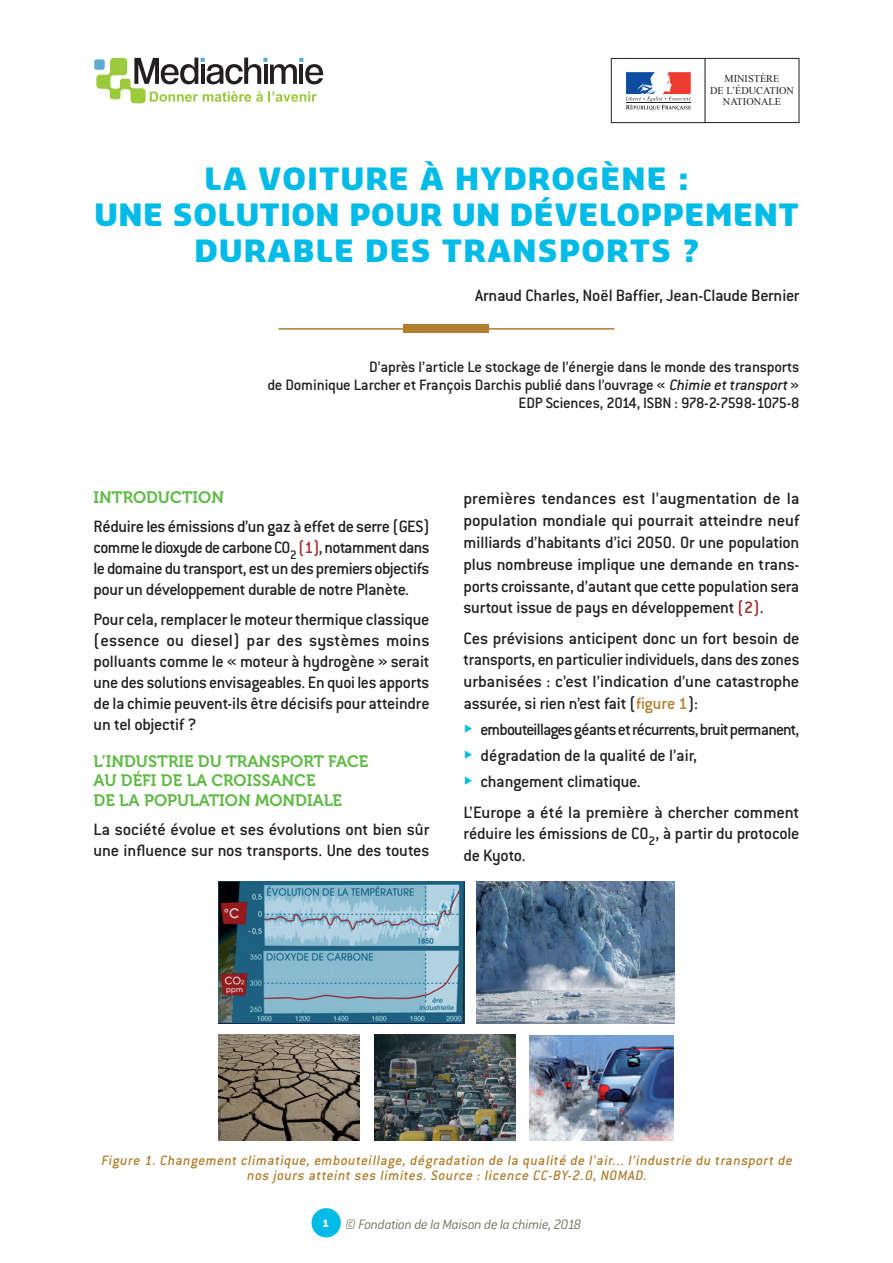
<style>
.page{position:relative;width:893px;height:1263px;background:#fff}
.page>*{position:absolute;margin:0;border:0;box-sizing:border-box;transform-origin:0 0}
.t1{font:900 30px/36px "Sansa";letter-spacing:.06em;color:#00bbe7;text-align:center}
.t2{font:500 18px/21.8px "Conduit ITC";letter-spacing:-.015em;color:#231f20;text-align:justify}
.t3{font:500 18px/26.1px "Conduit ITC";letter-spacing:-.035em;color:#231f20}
.t4{font:500 16.5px/18px "Conduit ITC";letter-spacing:-.015em;color:#231f20;text-align:right}
.t5{font:16.5px/19.5px "Museo 700";color:#60bb46}
.t6{font:italic 500 15px/15px "Conduit ITC";color:#b07f2f;text-align:center}
.t7{font:italic 300 15px "Conduit ITC";letter-spacing:-.025em;color:#767562}
.t8{font:10.35px/11.7px "Times New Roman";color:#231f20;text-align:center}
.s1{font-style:italic}
.s2{color:#a72427}
.s3{color:#b07f2f}
</style>
<div class="page">
<div style="left:311px;top:1208px;width:30px;height:29px;background:#00bbe7;border-radius:50%"></div>
<div style="left:94px;top:59px;width:11px;height:11px;background:#5facd1;border-radius:2px"></div>
<svg style="left:96px;top:58px;width:227px;height:45px"></svg>
<div style="left:611px;top:58px;width:95px;height:65px;border:1px solid #231f20"></div>
<svg style="left:626px;top:72px;width:65px;height:38px"></svg>
<hr style="left:626px;top:102px;width:65px;height:1px;background:#231f20">
<div style="left:705px;top:58px;width:94px;height:65px;border:1px solid #231f20"></div>
<hr style="left:279px;top:328px;width:335px;height:2px;background:#b07f2f">
<div style="left:404px;top:325px;width:85px;height:8px;background:#b07f2f"></div>
<img style="left:219px;top:882px;width:246px;height:141px">
<img style="left:219px;top:1035px;width:141px;height:106px">
<img style="left:476px;top:882px;width:198px;height:141px">
<img style="left:375px;top:1035px;width:140px;height:105px">
<img style="left:529px;top:1036px;width:144px;height:105px">
<p class="t8" style="left:710px;top:73px;width:85px">MINISTÈRE<br>DE L’ÉDUCATION<br>NATIONALE</p>
<h1 class="t1" style="left:95px;top:160px;width:705px">LA VOITURE À HYDROGÈNE :<br>UNE SOLUTION POUR UN DÉVELOPPEMENT<br>DURABLE DES TRANSPORTS ?</h1>
<p class="t2" style="left:475px;top:284px;width:326px">Arnaud Charles, Noël Baffier, Jean-Claude Bernier</p>
<p class="t4" style="left:267px;top:358px;width:534px">D’après l’article Le stockage de l’énergie dans le monde des transports<br>de Dominique Larcher et François Darchis publié dans l’ouvrage « <span class="s1">Chimie ettransport</span>»<br>EDP Sciences, 2014, ISBN : 978-2-7598-1075-8</p>
<p class="t5" style="left:94px;top:488px;width:132px">INTRODUCTION</p>
<p class="t2" style="left:94px;top:516px;width:337px;line-height:21px">Réduire les émissions d’un gaz à effet de serre (GES) comme le dioxyde de carbone CO<sub>2</sub> <span class="s2">(1)</span>, notamment dans le domaine du transport, est un des premiers objectifs pour un développement durable de notre Planète.</p>
<p class="t2" style="left:94px;top:609px;width:337px;line-height:21px">Pour cela, remplacer le moteur thermique classique (essence ou diesel) par des systèmes moins polluants comme le « moteur à hydrogène » serait une des solutions envisageables. En quoi les apports de la chimie peuvent-ils être décisifs pour atteindre un tel objectif ?</p>
<p class="t5" style="left:94px;top:751px;width:276px">L’INDUSTRIE DU TRANSPORT FACE<br>AU DÉFI DE LA CROISSANCE<br>DE LA POPULATION MONDIALE</p>
<p class="t2" style="left:94px;top:819px;width:337px;line-height:21px">La société évolue et ses évolutions ont bien sûr une influence sur nos transports. Une des toutes</p>
<p class="t2" style="left:463px;top:488px;width:337px">premières tendances est l’augmentation de la population mondiale qui pourrait atteindre neuf milliards d’habitants d’ici 2050. Or une population plus nombreuse implique une demande en trans&shy;ports croissante, d’autant que cette population sera surtout issue de pays en développement <span class="s2">(2)</span>.</p>
<p class="t2" style="left:463px;top:627px;width:337px">Ces prévisions anticipent donc un fort besoin de transports, en particulier individuels, dans des zones urbanisées : c’est l’indication d’une catastrophe assurée, si rien n’est fait (<span class="s3">figure 1</span>):</p>
<p class="t3" style="left:480px;top:716px;width:320px">embouteillages géants et récurrents, bruit permanent, dégradation de la qualité de l’air,<br>changement climatique.</p>
<p class="t2" style="left:463px;top:801px;width:337px">L’Europe a été la première à chercher comment réduire les émissions de CO<sub>2</sub>, à partir du protocole de Kyoto.</p>
<p class="t6" style="left:101px;top:1153px;width:695px">Figure 1. Changement climatique, embouteillage, dégradation de la qualité de l’air... l’industrie du transport de nos jours atteint ses limites. Source : licence CC-BY-2.0, NOMAD.</p>
<p class="t7" style="left:323px;top:1216px;width:260px"><sup>1</sup> © Fondation de la Maison de la chimie, 2018</p>
</div>
